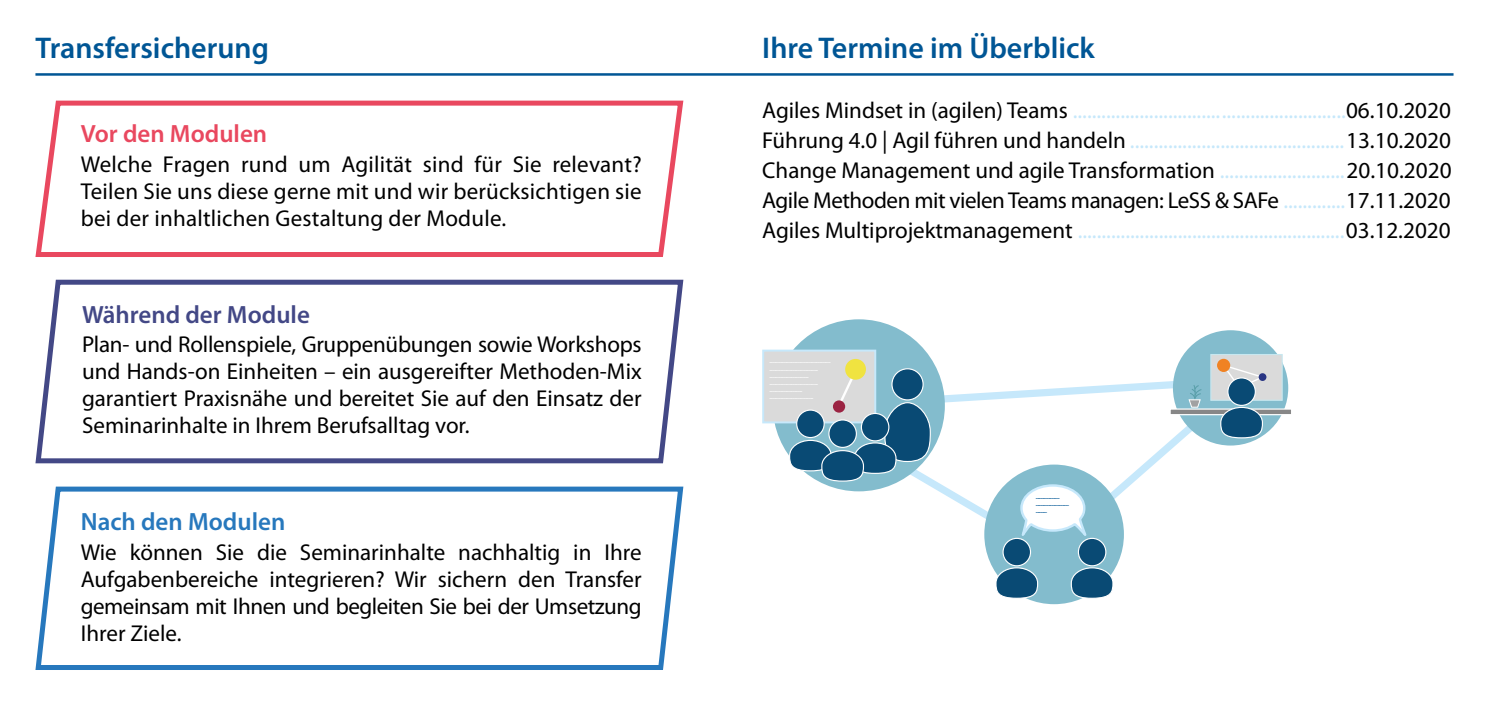
<style>
.page{position:relative;width:1489px;height:709px;background:#fff}
.page>*{position:absolute;margin:0;border:0;box-sizing:border-box;transform-origin:0 0}
.t1{font:600 30px "Myriad Pro";color:#005695}
.t2{font:600 25px "Myriad Pro";color:#434886}
.t3{font:600 25px "Myriad Pro";color:#2778bd}
.t4{font:600 25px "Myriad Pro";color:#e9485f}
.t5{font:23px/27px "Myriad Pro";color:#000;text-align:justify}
.t6{font:700 6px/7.2px "Myriad Pro";color:#fff}
.t7{font:700 6px/7.2px "Myriad Pro";color:#005695}
.s1{color:#c6e8fb}
</style>
<div class="page">
<svg style="left:35px;top:100px;width:649px;height:157px"></svg>
<svg style="left:35px;top:279px;width:649px;height:185px"></svg>
<svg style="left:35px;top:486px;width:649px;height:184px"></svg>
<div style="left:984px;top:464px;width:139px;height:140px;background:#83bccd;border-radius:50%"></div>
<div style="left:772px;top:319px;width:172px;height:172px;background:#83bccd;border-radius:50%"></div>
<div style="left:762px;top:349px;width:114px;height:74px;background:#dadada;border:2px solid #c6e8fb"></div>
<svg style="left:840px;top:376px;width:12px;height:30px"></svg>
<svg style="left:884px;top:403px;width:46px;height:58px"></svg>
<div style="left:861px;top:413px;width:27px;height:28px;background:#094a74;border-radius:50%"></div>
<div style="left:860px;top:413px;width:29px;height:28px;border:1px solid #fff;border-radius:50%"></div>
<div style="left:796px;top:410px;width:28px;height:27px;background:#094a74;border-radius:50%"></div>
<div style="left:796px;top:409px;width:28px;height:29px;border:1px solid #fff;border-radius:50%"></div>
<div style="left:789px;top:440px;width:42px;height:31px;background:#094a74;border-radius:50%"></div>
<div style="left:789px;top:440px;width:42px;height:31px;border:1px solid #fff;border-radius:50%"></div>
<div style="left:854px;top:443px;width:41px;height:30px;background:#094a74;border-radius:50%"></div>
<div style="left:853px;top:442px;width:43px;height:32px;border:1px solid #fff;border-radius:50%"></div>
<div style="left:828px;top:420px;width:28px;height:27px;background:#094a74;border-radius:50%"></div>
<div style="left:828px;top:419px;width:28px;height:29px;border:1px solid #fff;border-radius:50%"></div>
<div style="left:821px;top:450px;width:42px;height:31px;background:#094a74;border-radius:50%"></div>
<div style="left:821px;top:450px;width:43px;height:31px;border:1px solid #fff;border-radius:50%"></div>
<div style="left:832px;top:400px;width:13px;height:12px;background:#9b2342;border-radius:50%"></div>
<div style="left:845px;top:359px;width:20px;height:21px;background:#f0e340;border-radius:50%"></div>
<div style="left:1172px;top:330px;width:116px;height:115px;background:#83bccd;border-radius:50%"></div>
<div style="left:1210px;top:354px;width:72px;height:47px;background:#dadada;border:1px solid #c7e7ef"></div>
<svg style="left:1216px;top:359px;width:14px;height:13px"></svg>
<div style="left:1258px;top:373px;width:8px;height:8px;background:#283583;border-radius:50%"></div>
<div style="left:1169px;top:408px;width:123px;height:7px;background:#878787;border:1px solid #fff"></div>
<div style="left:1003px;top:538px;width:27px;height:28px;background:#094a74;border-radius:50%"></div>
<div style="left:1002px;top:538px;width:29px;height:28px;border:1px solid #fff;border-radius:50%"></div>
<div style="left:995px;top:568px;width:42px;height:30px;background:#094a74;border-radius:50%"></div>
<div style="left:995px;top:567px;width:43px;height:32px;border:1px solid #fff;border-radius:50%"></div>
<div style="left:1078px;top:538px;width:27px;height:28px;background:#094a74;border-radius:50%"></div>
<div style="left:1077px;top:538px;width:29px;height:28px;border:1px solid #fff;border-radius:50%"></div>
<div style="left:1071px;top:568px;width:41px;height:30px;background:#094a74;border-radius:50%"></div>
<div style="left:1070px;top:567px;width:43px;height:32px;border:1px solid #fff;border-radius:50%"></div>
<svg style="left:891px;top:363px;width:373px;height:179px"></svg>
<hr style="left:35px;top:73px;width:1418px;height:3px;background:#005695">
<h1 class="t1" style="left:35px;top:31px;width:235px">Transfersicherung</h1>
<h1 class="t1" style="left:762px;top:31px;width:334px">Ihre Termine im Überblick</h1>
<p class="t4" style="left:81px;top:120px;width:188px">Vor den Modulen</p>
<p class="t5" style="left:81px;top:151px;width:562px">Welche Fragen rund um Agilität sind für Sie relevant?<br>Teilen Sie uns diese gerne mit und wir berücksichtigen sie bei der inhaltlichen Gestaltung der Module.</p>
<p class="t2" style="left:82px;top:300px;width:229px">Während der Module</p>
<p class="t5" style="left:82px;top:331px;width:561px">Plan- und Rollenspiele, Gruppenübungen sowie Workshops und Hands-on Einheiten – ein ausgereifter Methoden-Mix garantiert Praxisnähe und bereitet Sie auf den Einsatz der Seminarinhalte in Ihrem Berufsalltag vor.</p>
<p class="t3" style="left:81px;top:508px;width:206px">Nach den Modulen</p>
<p class="t5" style="left:81px;top:539px;width:562px">Wie können Sie die Seminarinhalte nachhaltig in Ihre Aufgabenbereiche integrieren? Wir sichern den Transfer gemeinsam mit Ihnen und begleiten Sie bei der Umsetzung Ihrer Ziele.</p>
<p class="t5" style="left:762px;top:96px;width:691px;line-height:30px">Agiles Mindset in (agilen) Teams <span class="s1">.........................................................</span>06.10.2020<br>Führung 4.0 | Agil führen und handeln <span class="s1">.............................................</span>13.10.2020<br>Change Management und agile Transformation <span class="s1">..........................</span>20.10.2020<br>Agile Methoden mit vielen Teams managen: LeSS &amp; SAFe <span class="s1">.............</span>17.11.2020<br>Agiles Multiprojektmanagement <span class="s1">........................................................</span>03.12.2020</p>
<p class="t6" style="left:769px;top:359px;width:63px">--------------------------------------- ------------------------------- ------------------------- ------------------------------- --------------------- ----------------------------</p>
<p class="t7" style="left:1035px;top:494px;width:35px">--------------- --------------------- -------</p>
</div>
